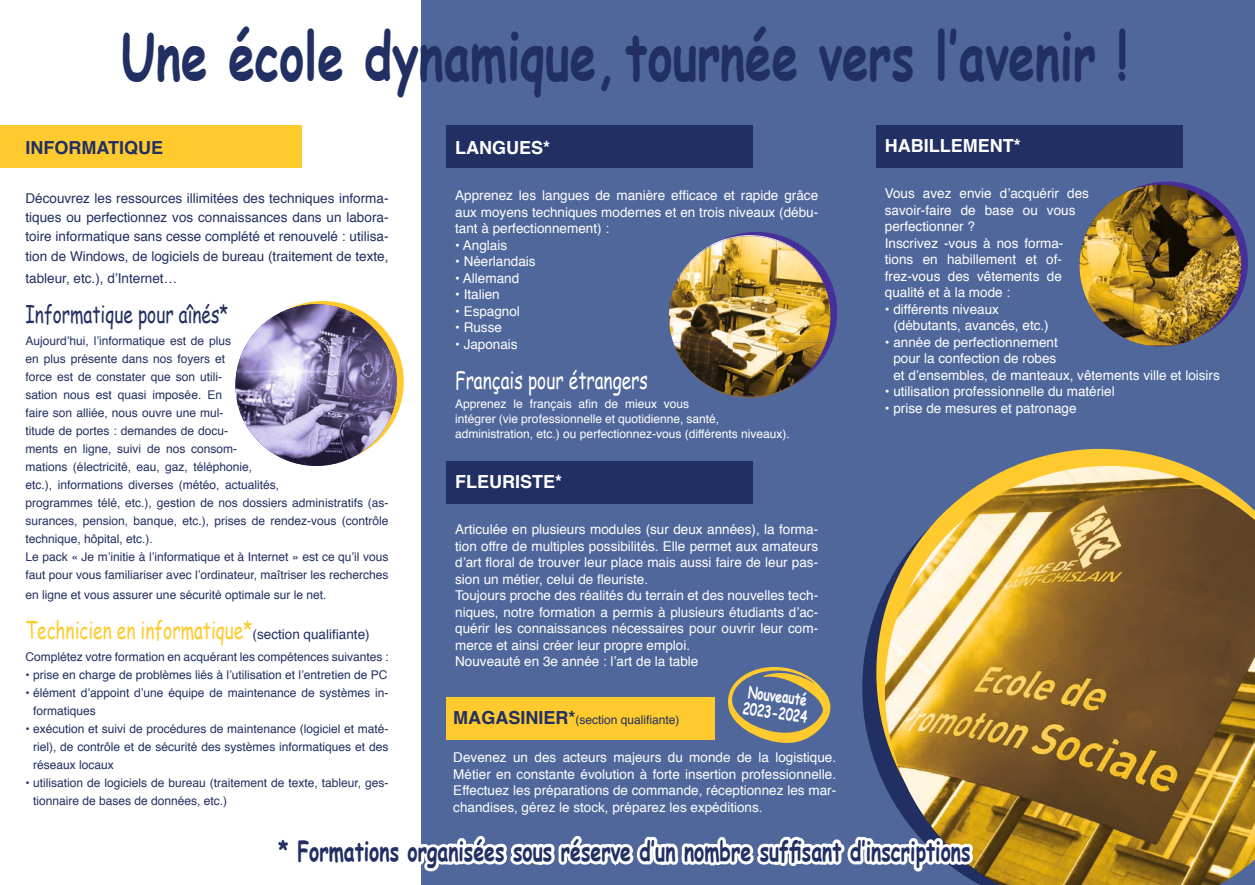
<style>
.page{position:relative;width:1255px;height:885px;background:#fff}
.page>*{position:absolute;margin:0;border:0;box-sizing:border-box;transform-origin:0 0}
.t1{font:700 66px "Comic Sans MS";color:#222f62;scale:.72 1}
.t2{font:700 27px "Comic Sans MS";color:#222f62;scale:.72 1}
.t3{font:24px "Comic Sans MS";color:#ffca2e;scale:.72 1}
.t4{font:24px "Comic Sans MS";color:#222f62;scale:.72 1}
.t5{font:24px "Comic Sans MS";color:#fff;scale:.72 1}
.t6{font:700 18px "Helvetica";color:#fff}
.t7{font:700 18px "Helvetica";color:#222f62}
.t8{font:700 16.5px/17.2px "Comic Sans MS";color:#fff;scale:.72 1}
.t9{font:13.5px/16.5px "Helvetica";color:#fff}
.t10{font:13.5px/19.2px "Helvetica";color:#222f62;text-align:justify}
.t11{font:12px/18px "Helvetica";color:#222f62}
.t12{font:12px/15px "Helvetica";color:#fff}
.s1{font-family:"Helvetica";font-size:13.5px;color:#222f62}
.s2{font-weight:700;font-size:18px}
</style>
<div class="page">
<div style="left:421px;top:0;width:833px;height:884px;background:#50679c"></div>
<svg style="left:862px;top:611px;width:14px;height:153px;fill:#222f62"></svg>
<svg style="left:876px;top:449px;width:310px;height:335px"></svg>
<svg style="left:242px;top:301px;width:162px;height:161px"></svg>
<div style="left:675px;top:232px;width:162px;height:161px;background:#462f9a;border-radius:50%"></div>
<div style="left:0;top:125px;width:302px;height:43px;background:#ffca2e"></div>
<div style="left:446px;top:696px;width:268px;height:43px;background:#ffca2e"></div>
<div style="left:446px;top:125px;width:307px;height:43px;background:#222f62"></div>
<div style="left:446px;top:461px;width:307px;height:43px;background:#222f62"></div>
<div style="left:876px;top:125px;width:306px;height:43px;background:#222f62"></div>
<img style="left:719px;top:235px;width:30px;height:6px">
<img style="left:235px;top:304px;width:162px;height:162px;border-radius:81px">
<svg style="left:720px;top:342px;width:110px;height:56px"></svg>
<img style="left:673px;top:241px;width:49px;height:48px">
<img style="left:722px;top:236px;width:54px;height:53px">
<img style="left:776px;top:241px;width:49px;height:48px">
<img style="left:669px;top:289px;width:161px;height:53px">
<img style="left:673px;top:342px;width:49px;height:50px">
<img style="left:722px;top:342px;width:54px;height:53px">
<img style="left:776px;top:342px;width:50px;height:50px">
<svg style="left:1147px;top:345px;width:25px;height:1px"></svg>
<img style="left:1084px;top:189px;width:49px;height:49px">
<img style="left:1133px;top:185px;width:54px;height:53px">
<img style="left:1187px;top:189px;width:49px;height:49px">
<img style="left:1079px;top:238px;width:162px;height:54px">
<img style="left:1084px;top:292px;width:49px;height:50px">
<img style="left:1133px;top:292px;width:54px;height:53px">
<img style="left:1187px;top:292px;width:49px;height:50px">
<svg style="left:728px;top:667px;width:102px;height:76px"></svg>
<img style="left:884px;top:466px;width:370px;height:418px">
<svg style="left:421px;top:830px;width:556px;height:54px"></svg>
<h1 class="t1" style="left:121px;top:8px;width:1399px">Une école dynamique, tournée vers l‛avenir !</h1>
<h3 class="t6" style="left:884px;top:131px;width:137px">HABILLEMENT*</h3>
<p class="t9" style="left:884px;top:185px;width:205px">Vous avez envie d’acquérir des savoir-faire de base ou vous perfectionner ?<br>Inscrivez -vous à nos forma&shy;tions en habillement et of&shy;frez-vous des vêtements de qualité et à la mode :</p>
<p class="t9" style="left:893px;top:301px;width:157px;text-indent:-8px">• différents niveaux (débutants, avancés, etc.)</p>
<p class="t9" style="left:893px;top:334px;width:328px;text-indent:-8px">• année de perfectionnement<br>pour la confection de robes<br>et d’ensembles, de manteaux, vêtements ville et loisirs</p>
<p class="t9" style="left:884px;top:383px;width:231px">• utilisation professionnelle du matériel</p>
<p class="t9" style="left:884px;top:400px;width:193px">• prise de mesures et patronage</p>
<h3 class="t7" style="left:26px;top:133px;width:139px">INFORMATIQUE</h3>
<p class="t10" style="left:26px;top:189px;width:364px">Découvrez les ressources illimitées des techniques informa&shy;tiques ou perfectionnez vos connaissances dans un labora&shy;toire informatique sans cesse complété et renouvelé : utilisa&shy;tion de Windows, de logiciels de bureau (traitement de texte,</p>
<p class="t10" style="left:26px;top:269px;width:153px">tableur, etc.), d’Internet…</p>
<h3 class="t4" style="left:26px;top:296px;width:283px">Informatique pour aînés*</h3>
<p class="t11" style="left:26px;top:332px;width:364px">Aujourd’hui, l’informatique est de plus<br>en plus présente dans nos foyers et<br>force est de constater que son utili-<br>sation nous est quasi imposée. En<br>faire son alliée, nous ouvre une mul-<br>titude de portes : demandes de docu-<br>ments en ligne, suivi de nos consom-<br>mations (électricité, eau, gaz, téléphonie,<br>etc.), informations diverses (météo, actualités,<br>programmes télé, etc.), gestion de nos dossiers administratifs (as&shy;surances, pension, banque, etc.), prises de rendez-vous (contrôle technique, hôpital, etc.).<br>Le pack « Je m’initie à l’informatique et à Internet » est ce qu’il vous faut pour vous familiariser avec l’ordinateur, maîtriser les recherches</p>
<p class="t11" style="left:26px;top:585px;width:302px">en ligne et vous assurer une sécurité optimale sur le net.</p>
<h3 class="t3" style="left:26px;top:612px;width:479px">Technicien en informatique*<span class="s1">(section qualifiante)</span></h3>
<p class="t11" style="left:26px;top:648px;width:364px">Complétez votre formation en acquérant les compétences suivantes :</p>
<p class="t11" style="left:26px;top:666px;width:363px">• prise en charge de problèmes liés à l’utilisation et l’entretien de PC</p>
<p class="t11" style="left:33px;top:684px;width:357px;text-indent:-8px">• élément d’appoint d’une équipe de maintenance de systèmes in&shy;formatiques</p>
<p class="t11" style="left:33px;top:720px;width:357px;text-align:justify;text-indent:-8px">• exécution et suivi de procédures de maintenance (logiciel et maté&shy;riel), de contrôle et de sécurité des systèmes informatiques et des réseaux locaux</p>
<p class="t11" style="left:33px;top:774px;width:357px;text-indent:-8px">• utilisation de logiciels de bureau (traitement de texte, tableur, ges&shy;tionnaire de bases de données, etc.)</p>
<h3 class="t6" style="left:455px;top:133px;width:97px">LANGUES*</h3>
<p class="t9" style="left:455px;top:188px;width:364px;text-align:justify">Apprenez les langues de manière efficace et rapide grâce aux moyens techniques modernes et en trois niveaux (débu&shy;tant à perfectionnement) :</p>
<p class="t9" style="left:455px;top:237px;width:54px">• Anglais</p>
<p class="t9" style="left:455px;top:253px;width:82px">• Néerlandais</p>
<p class="t9" style="left:455px;top:270px;width:66px">• Allemand</p>
<p class="t9" style="left:455px;top:286px;width:46px">• Italien</p>
<p class="t9" style="left:455px;top:303px;width:66px">• Espagnol</p>
<p class="t9" style="left:455px;top:319px;width:48px">• Russe</p>
<p class="t9" style="left:455px;top:336px;width:64px">• Japonais</p>
<h3 class="t5" style="left:455px;top:362px;width:269px">Français pour étrangers</h3>
<p class="t12" style="left:455px;top:397px;width:336px">Apprenez le français afin de mieux vous<br>intégrer (vie professionnelle et quotidienne, santé, administration, etc.) ou perfectionnez-vous (différents niveaux).</p>
<h3 class="t6" style="left:455px;top:467px;width:109px">FLEURISTE*</h3>
<p class="t9" style="left:455px;top:521px;width:364px">Articulée en plusieurs modules (sur deux années), la forma&shy;tion offre de multiples possibilités. Elle permet aux amateurs d’art floral de trouver leur place mais aussi faire de leur pas&shy;sion un métier, celui de fleuriste.<br>Toujours proche des réalités du terrain et des nouvelles tech&shy;niques, notre formation a permis à plusieurs étudiants d’ac&shy;quérir les connaissances nécessaires pour ouvrir leur com&shy;merce et ainsi créer leur propre emploi.<br>Nouveauté en 3e année : l’art de la table</p>
<p class="t8" style="left:746px;top:682px;width:92px;rotate:8deg">Nouveauté<br>2023-2024</p>
<p class="t11" style="left:453px;top:711px;width:228px"><span class="s2">MAGASINIER*</span>(section qualifiante)</p>
<p class="t9" style="left:453px;top:749px;width:384px;text-align:justify">Devenez un des acteurs majeurs du monde de la logistique.<br>Métier en constante évolution à forte insertion professionnelle.<br>Effectuez les préparations de commande, réceptionnez les mar&shy;chandises, gérez le stock, préparez les expéditions.</p>
<h2 class="t2" style="left:279px;top:831px;width:962px">* Formations organisées sous réserve d‛un nombre suffisant d‛inscriptions</h2>
</div>
